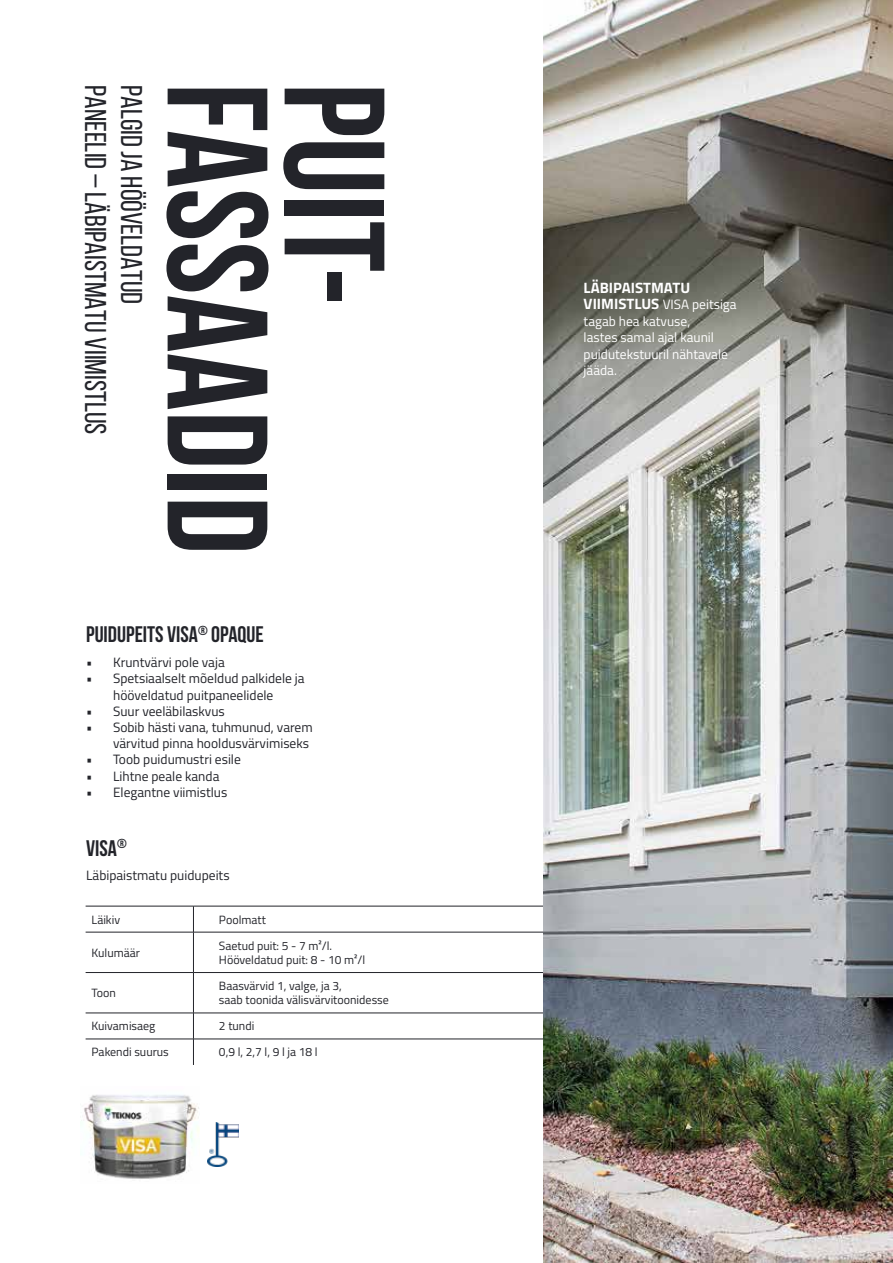
<style>
.page{position:relative;width:893px;height:1263px;background:#fff}
.page>*{position:absolute;margin:0;border:0;box-sizing:border-box;transform-origin:0 0}
.t1{font:700 142.5px "Bebas Neue";color:#23242a}
.t2{font:30px "Bebas Neue";color:#23242a}
.t3{font:700 22.5px "Bebas Neue";color:#23242a}
.t4{font:700 15px "Titillium";color:#fff}
.t5{font:13.5px/16.2px "Titillium";color:#23242a;text-align:center}
.t6{font:13.5px/16.5px "Titillium";color:#fff}
.t7{font:12px/14.4px "Titillium";color:#23242a}
.s1{font-weight:700;font-size:15px}
</style>
<div class="page">
<hr style="left:86px;top:906px;width:107px;height:1px;background:#23242a">
<hr style="left:193px;top:906px;width:392px;height:1px;background:#23242a">
<hr style="left:86px;top:932px;width:107px;height:1px;background:#23242a">
<hr style="left:193px;top:932px;width:392px;height:1px;background:#23242a">
<hr style="left:86px;top:972px;width:107px;height:1px;background:#23242a">
<hr style="left:193px;top:972px;width:392px;height:1px;background:#23242a">
<hr style="left:86px;top:1013px;width:107px;height:1px;background:#23242a">
<hr style="left:193px;top:1013px;width:392px;height:1px;background:#23242a">
<hr style="left:86px;top:1039px;width:107px;height:1px;background:#23242a">
<hr style="left:193px;top:1039px;width:392px;height:1px;background:#23242a">
<svg style="left:193px;top:906px;width:1px;height:26px"></svg>
<hr style="left:193px;top:932px;width:1px;height:40px;background:#23242a">
<hr style="left:193px;top:973px;width:1px;height:40px;background:#23242a">
<svg style="left:193px;top:1013px;width:1px;height:52px"></svg>
<img style="left:543px;top:0;width:350px;height:1263px">
<img style="left:81px;top:1095px;width:119px;height:84px">
<img style="left:207px;top:1122px;width:31px;height:44px">
<h2 class="t2" style="left:112px;top:85px;width:351px;rotate:90deg">PANEELID – LÄBIPAISTMATU VIIMISTLUS</h2>
<h2 class="t2" style="left:148px;top:85px;width:221px;rotate:90deg">PALGID JA HÖÖVELDATUD</h2>
<h1 class="t1" style="left:295px;top:83px;width:473px;rotate:90deg">FASSAADID</h1>
<h1 class="t1" style="left:412px;top:83px;width:224px;rotate:90deg">PUIT-</h1>
<h3 class="t3" style="left:86px;top:622px;width:179px">PUIDUPEITS VISA<sup>®</sup> OPAQUE</h3>
<p class="t5" style="left:86px;top:654px;width:140px">• Kruntvärvi pole vaja</p>
<p class="t5" style="left:86px;top:670px;width:220px">• Spetsiaalselt mõeldud palkidele ja hööveldatud puitpaneelidele</p>
<p class="t5" style="left:86px;top:702px;width:140px">• Suur veeläbilaskvus</p>
<p class="t5" style="left:86px;top:718px;width:228px;text-align:right">• Sobib hästi vana, tuhmunud, varem värvitud pinna hooldusvärvimiseks</p>
<p class="t5" style="left:86px;top:751px;width:156px">• Toob puidumustri esile</p>
<p class="t5" style="left:86px;top:767px;width:135px">• Lihtne peale kanda</p>
<p class="t5" style="left:86px;top:783px;width:143px">• Elegantne viimistlus</p>
<h3 class="t3" style="left:86px;top:835px;width:42px">VISA<sup>®</sup></h3>
<p class="t5" style="left:86px;top:867px;width:145px">Läbipaistmatu puidupeits</p>
<p class="t7" style="left:92px;top:912px;width:30px">Läikiv</p>
<p class="t7" style="left:219px;top:912px;width:48px">Poolmatt</p>
<p class="t7" style="left:92px;top:945px;width:50px">Kulumäär</p>
<p class="t7" style="left:219px;top:938px;width:148px">Saetud puit: 5 - 7 m²/l.<br>Hööveldatud puit: 8 - 10 m²/l</p>
<p class="t7" style="left:92px;top:985px;width:26px">Toon</p>
<p class="t7" style="left:219px;top:978px;width:171px">Baasvärvid 1, valge, ja 3,<br>saab toonida välisvärvitoonidesse</p>
<p class="t7" style="left:92px;top:1018px;width:65px">Kuivamisaeg</p>
<p class="t7" style="left:219px;top:1018px;width:37px">2 tundi</p>
<p class="t7" style="left:92px;top:1044px;width:79px">Pakendi suurus</p>
<p class="t7" style="left:219px;top:1044px;width:100px">0,9 l, 2,7 l, 9 l ja 18 l</p>
<p class="t4" style="left:584px;top:276px;width:108px">LÄBIPAISTMATU</p>
<p class="t6" style="left:584px;top:296px;width:155px"><span class="s1">VIIMISTLUS</span> VISA peitsiga tagab hea katvuse,<br>lastes samal ajal kaunil puidutekstuuril nähtavale jääda.</p>
</div>
